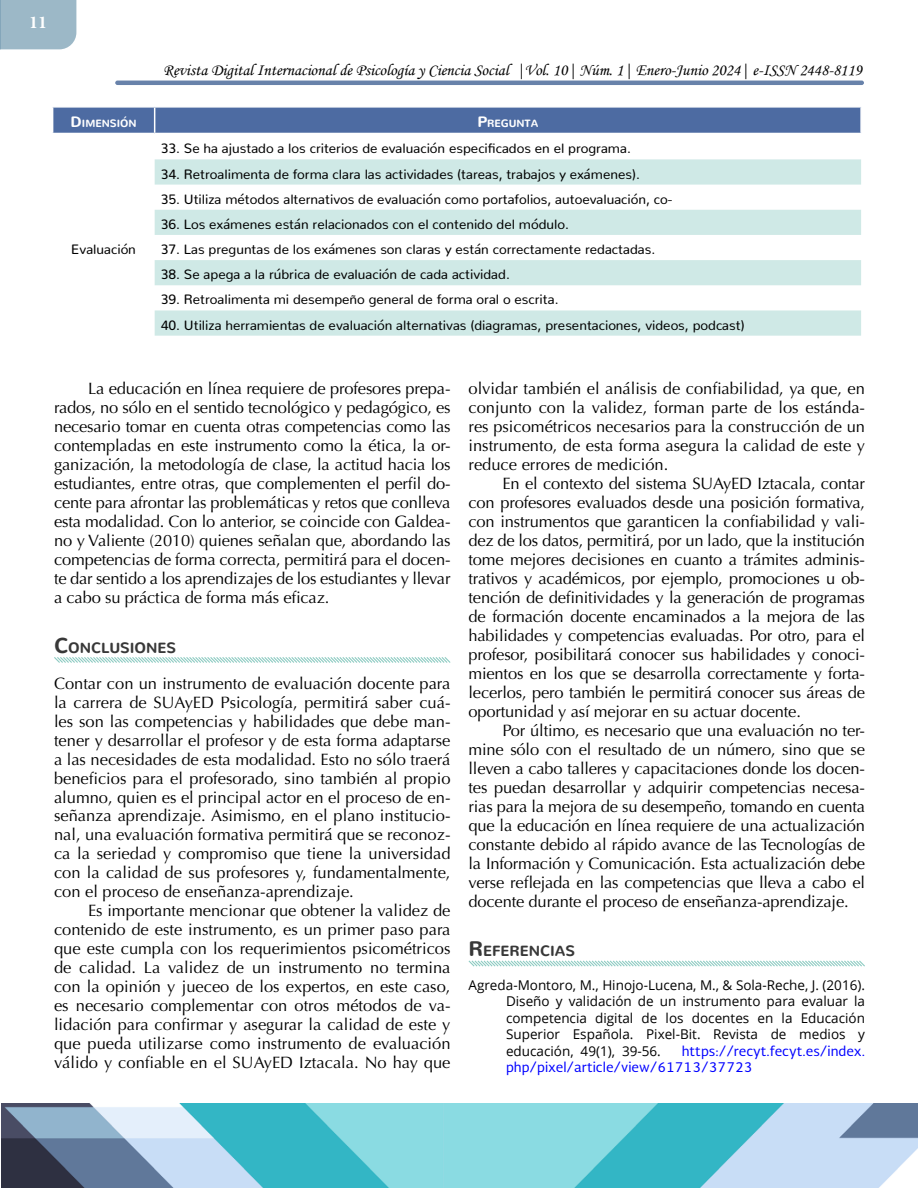
<style>
.page{position:relative;width:918px;height:1188px;background:#fff}
.page>*{position:absolute;margin:0;border:0;box-sizing:border-box;transform-origin:0 0}
.t1{font:700 18px "Minion Pro";color:#fff}
.t2{font:16.5px/18.9px "Optima";letter-spacing:-.01em;color:#000;text-align:justify}
.t3{font:16.5px "Monotype Corsiva";color:#000}
.Nivel_1{font:800 14.7px "Nunito";color:#383838}
.texto_de_tablas{font:13.5px "Nunito";color:#000}
.Referencias_texto{font:13.5px/16.5px "Open Sans";color:#000;text-align:justify}
.Referencias_texto-2{font:13.5px/16.5px "Soberana Sans";color:#00f}
.Encabezados_tabla{font:800 10.5px "Nunito";color:#fff}
.s1{font-size:15px}
.s2{font-size:21px}
</style>
<div class="page">
<div style="left:0;top:0;width:76px;height:49px;background:#9cb8c7"></div>
<img style="left:1px;top:1103px;width:917px;height:85px">
<hr style="left:115px;top:81px;width:749px;height:4px;background:#6882aa;border-radius:2px">
<svg style="left:54px;top:657px;width:397px;height:6px"></svg>
<svg style="left:468px;top:960px;width:397px;height:7px"></svg>
<svg style="left:155px;top:159px;width:706px;height:177px;fill:#cfe9e6"></svg>
<svg style="left:52px;top:107px;width:809px;height:26px;background:#5370a5"></svg>
<hr style="left:860px;top:108px;width:2px;height:25px;background:#fff">
<p class="t1" style="left:29px;top:10px;width:19px">11</p>
<p class="t3" style="left:163px;top:60px;width:700px">Revista Digital Internacional de Psicología y Ciencia Social |Vol. 10| Núm. 1| Enero-Junio 2024| e-ISSN 2448-8119</p>
<p class="Encabezados_tabla" style="left:71px;top:114px;width:67px"><span class="s1">D</span>IMENSIÓN</p>
<p class="Encabezados_tabla" style="left:477px;top:114px;width:63px"><span class="s1">P</span>REGUNTA</p>
<p class="texto_de_tablas" style="left:71px;top:238px;width:66px">Evaluación</p>
<p class="texto_de_tablas" style="left:161px;top:137px;width:472px">33. Se ha ajustado a los criterios de evaluación especificados en el programa.</p>
<p class="texto_de_tablas" style="left:161px;top:162px;width:481px">34. Retroalimenta de forma clara las actividades (tareas, trabajos y exámenes).</p>
<p class="texto_de_tablas" style="left:161px;top:187px;width:513px">35. Utiliza métodos alternativos de evaluación como portafolios, autoevaluación, co-</p>
<p class="texto_de_tablas" style="left:161px;top:213px;width:410px">36. Los exámenes están relacionados con el contenido del módulo.</p>
<p class="texto_de_tablas" style="left:161px;top:238px;width:496px">37. Las preguntas de los exámenes son claras y están correctamente redactadas.</p>
<p class="texto_de_tablas" style="left:161px;top:263px;width:351px">38. Se apega a la rúbrica de evaluación de cada actividad.</p>
<p class="texto_de_tablas" style="left:161px;top:288px;width:399px">39. Retroalimenta mi desempeño general de forma oral o escrita.</p>
<p class="texto_de_tablas" style="left:161px;top:313px;width:586px">40. Utiliza herramientas de evaluación alternativas (diagramas, presentaciones, videos, podcast)</p>
<p class="t2" style="left:54px;top:380px;width:398px;text-indent:34px">La educación en línea requiere de profesores prepa&shy;rados, no sólo en el sentido tecnológico y pedagógico, es necesario tomar en cuenta otras competencias como las contempladas en este instrumento como la ética, la or&shy;ganización, la metodología de clase, la actitud hacia los estudiantes, entre otras, que complementen el perfil do&shy;cente para afrontar las problemáticas y retos que conlleva esta modalidad. Con lo anterior, se coincide con Galdea&shy;no y Valiente (2010) quienes señalan que, abordando las competencias de forma correcta, permitirá para el docen&shy;te dar sentido a los aprendizajes de los estudiantes y llevar a cabo su práctica de forma más eficaz.</p>
<p class="Nivel_1" style="left:54px;top:634px;width:122px"><span class="s2">C</span>ONCLUSIONES</p>
<p class="t2" style="left:54px;top:674px;width:398px">Contar con un instrumento de evaluación docente para la carrera de SUAyED Psicología, permitirá saber cuá&shy;les son las competencias y habilidades que debe man&shy;tener y desarrollar el profesor y de esta forma adaptarse a las necesidades de esta modalidad. Esto no sólo traerá beneficios para el profesorado, sino también al propio alumno, quien es el principal actor en el proceso de en&shy;señanza aprendizaje. Asimismo, en el plano institucio&shy;nal, una evaluación formativa permitirá que se reconoz&shy;ca la seriedad y compromiso que tiene la universidad con la calidad de sus profesores y, fundamentalmente, con el proceso de enseñanza-aprendizaje.</p>
<p class="t2" style="left:54px;top:902px;width:398px;text-indent:34px">Es importante mencionar que obtener la validez de contenido de este instrumento, es un primer paso para que este cumpla con los requerimientos psicométricos de calidad. La validez de un instrumento no termina con la opinión y jueceo de los expertos, en este caso, es necesario complementar con otros métodos de va&shy;lidación para confirmar y asegurar la calidad de este y que pueda utilizarse como instrumento de evaluación válido y confiable en el SUAyED Iztacala. No hay que</p>
<p class="t2" style="left:469px;top:380px;width:398px">olvidar también el análisis de confiabilidad, ya que, en conjunto con la validez, forman parte de los estánda&shy;res psicométricos necesarios para la construcción de un instrumento, de esta forma asegura la calidad de este y reduce errores de medición.</p>
<p class="t2" style="left:469px;top:474px;width:398px;text-indent:34px">En el contexto del sistema SUAyED Iztacala, contar con profesores evaluados desde una posición formativa, con instrumentos que garanticen la confiabilidad y vali&shy;dez de los datos, permitirá, por un lado, que la institución tome mejores decisiones en cuanto a trámites adminis&shy;trativos y académicos, por ejemplo, promociones u ob&shy;tención de definitividades y la generación de programas de formación docente encaminados a la mejora de las habilidades y competencias evaluadas. Por otro, para el profesor, posibilitará conocer sus habilidades y conoci&shy;mientos en los que se desarrolla correctamente y forta&shy;lecerlos, pero también le permitirá conocer sus áreas de oportunidad y así mejorar en su actuar docente.</p>
<p class="t2" style="left:469px;top:721px;width:398px;text-indent:34px">Por último, es necesario que una evaluación no ter&shy;mine sólo con el resultado de un número, sino que se lleven a cabo talleres y capacitaciones donde los docen&shy;tes puedan desarrollar y adquirir competencias necesa&shy;rias para la mejora de su desempeño, tomando en cuenta que la educación en línea requiere de una actualización constante debido al rápido avance de las Tecnologías de la Información y Comunicación. Esta actualización debe verse reflejada en las competencias que lleva a cabo el docente durante el proceso de enseñanza-aprendizaje.</p>
<p class="Nivel_1" style="left:469px;top:938px;width:107px"><span class="s2">R</span> EFERENCIAS</p>
<p class="Referencias_texto" style="left:506px;top:976px;width:361px;text-indent:-37px">Agreda-Montoro, M., Hinojo-Lucena, M., &amp; Sola-Reche, J. (2016).<br>Diseño y validación de un instrumento para evaluar la competencia digital de los docentes en la Educación Superior Española. Pixel-Bit. Revista de medios y educación, 49(1), 39-56.</p>
<p class="Referencias_texto-2" style="left:506px;top:1042px;width:361px;text-indent:176px">https://recyt.fecyt.es/index. php/pixel/article/view/61713/37723</p>
</div>
